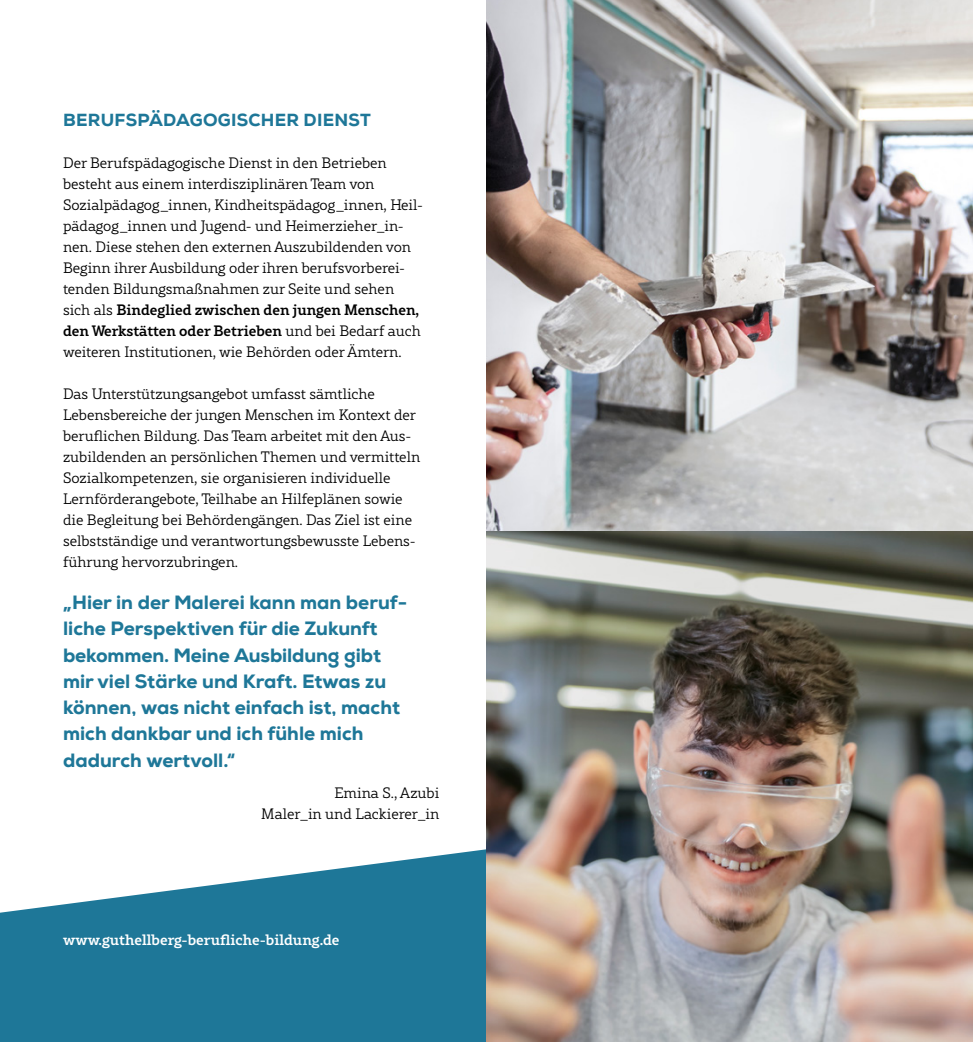
<style>
.page{position:relative;width:973px;height:1042px;background:#fff}
.page>*{position:absolute;margin:0;border:0;box-sizing:border-box;transform-origin:0 0}
.Hauptüberschrift{font:800 19.25px/26.2px "Nexa";color:#1e7798}
.Headline{font:800 17.5px "Nexa";letter-spacing:.015em;color:#1e7798}
.Fließtext{font:300 14.88px/21px "Rival Slab";color:#000}
.Fließtext-2{font:500 14.88px "Rival Slab";color:#fff}
.Hauptüberschrift-2{font:300 14.88px/21px "Rival Slab";color:#000;text-align:right}
.s1{font-weight:500}
</style>
<div class="page">
<img style="left:486px;top:0;width:486px;height:531px">
<svg style="left:0;top:849px;width:486px;height:193px;fill:#1e7798"></svg>
<img style="left:486px;top:531px;width:486px;height:511px">
<p class="Headline" style="left:63px;top:109px;width:309px">BERUFSPÄDAGOGISCHER DIENST</p>
<p class="Fließtext" style="left:63px;top:152px;width:361px">Der Berufspädagogische Dienst in den Betrieben besteht aus einem interdisziplinären Team von Sozialpädagog_innen, Kindheitspädagog_innen, Heil&shy;pädagog_innen und Jugend- und Heimerzieher_in&shy;nen. Diese stehen den externen Auszubildenden von Beginn ihrer Ausbildung oder ihren berufsvorberei&shy;tenden Bildungsmaßnahmen zur Seite und sehen sich als <span class="s1">Bindeglied zwischen den jungen Menschen, den Werkstätten oder Betrieben</span> und bei Bedarf auch weiteren Institutionen, wie Behörden oder Ämtern.</p>
<p class="Fließtext" style="left:63px;top:383px;width:358px">Das Unterstützungsangebot umfasst sämtliche Lebensbereiche der jungen Menschen im Kontext der beruflichen Bildung. Das Team arbeitet mit den Aus&shy;zubildenden an persönlichen Themen und vermitteln Sozialkompetenzen, sie organisieren individuelle Lernförderangebote, Teilhabe an Hilfeplänen sowie die Begleitung bei Behördengängen. Das Ziel ist eine selbstständige und verantwortungsbewusste Lebens&shy;führung hervorzubringen.</p>
<p class="Hauptüberschrift" style="left:63px;top:589px;width:345px">„Hier in der Malerei kann man beruf&shy;liche Perspektiven für die Zukunft bekommen. Meine Ausbildung gibt mir viel Stärke und Kraft. Etwas zu können, was nicht einfach ist, macht mich dankbar und ich fühle mich dadurch wertvoll.“</p>
<p class="Hauptüberschrift-2" style="left:261px;top:782px;width:179px">Emina S., Azubi<br>Maler_in und Lackierer_in</p>
<p class="Fließtext-2" style="left:63px;top:929px;width:278px">www.guthellberg-berufliche-bildung.de</p>
</div>
